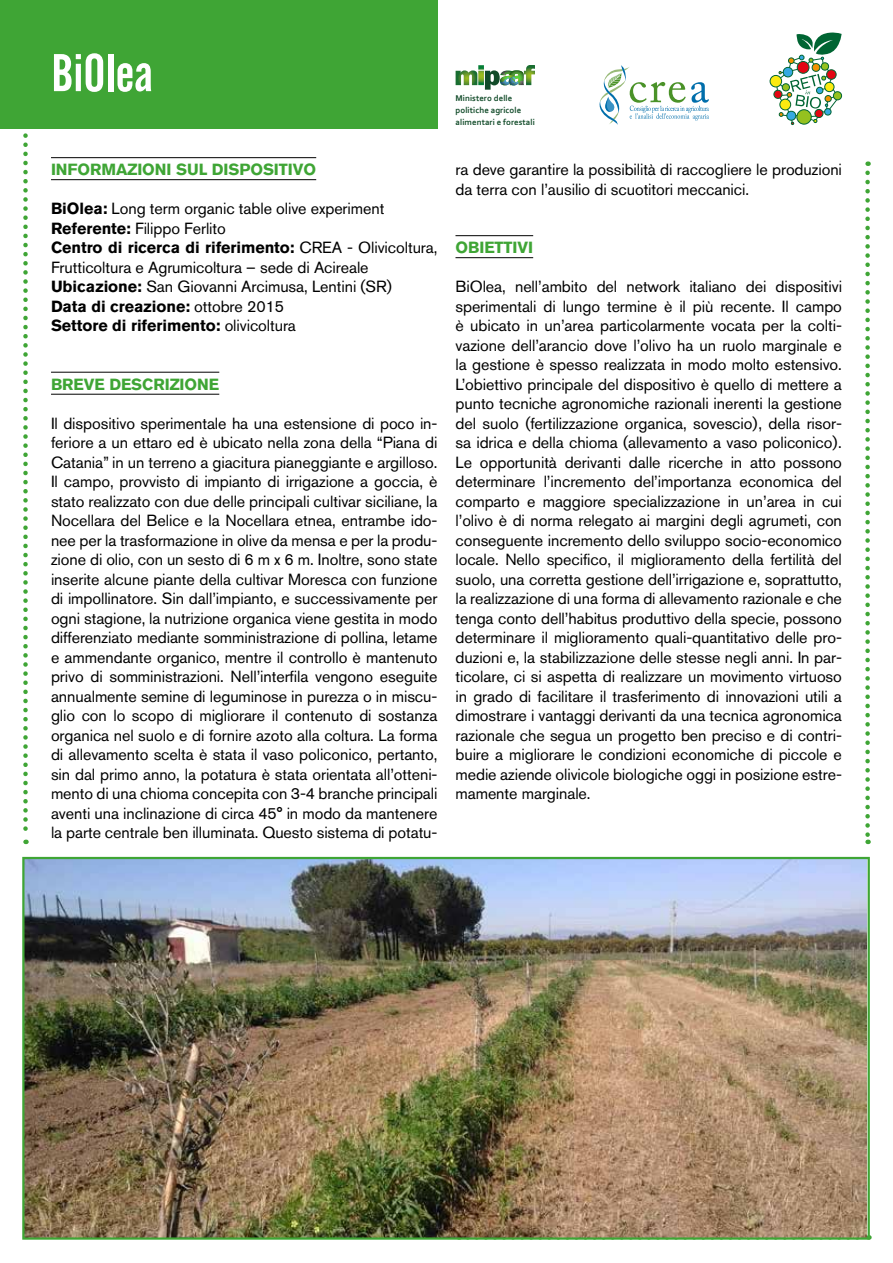
<style>
.page{position:relative;width:893px;height:1263px;background:#fff}
.page>*{position:absolute;margin:0;border:0;box-sizing:border-box;transform-origin:0 0}
.t1{font:52.5px "Alternate Gothic No 2 BT";color:#fff}
.t2{font:16.05px/19.5px "Akzidenz Grotesk BQ";letter-spacing:-.005em;color:#000}
.t3{font:700 16.05px "Akzidenz Grotesk BQ";letter-spacing:-.005em;color:#3fa535}
.t4{font:700 8.85px/11.7px "Corbel";letter-spacing:.005em;color:#114b29}
.s1{font-weight:700}
</style>
<div class="page">
<svg style="left:865px;top:173px;width:5px;height:671px"></svg>
<hr style="left:455px;top:235px;width:78px;height:1px;background:#000">
<hr style="left:455px;top:257px;width:78px;height:1px;background:#000">
<div style="left:0;top:0;width:437px;height:129px;background:#3fa535"></div>
<hr style="left:51px;top:157px;width:265px;height:1px;background:#000">
<hr style="left:51px;top:179px;width:265px;height:1px;background:#000">
<hr style="left:51px;top:372px;width:168px;height:1px;background:#000">
<hr style="left:51px;top:394px;width:168px;height:1px;background:#000">
<svg style="left:456px;top:65px;width:79px;height:25px"></svg>
<svg style="left:599px;top:65px;width:110px;height:60px"></svg>
<img style="left:25px;top:860px;width:841px;height:377px">
<div style="left:22px;top:857px;width:848px;height:383px;border:2px solid #3fa535"></div>
<svg style="left:770px;top:75px;width:12px;height:12px"></svg>
<div style="left:769px;top:75px;width:13px;height:13px;border:1px solid #006533;border-radius:50%"></div>
<div style="left:773px;top:90px;width:9px;height:9px;border:1px solid #006533;border-radius:50%"></div>
<svg style="left:775px;top:32px;width:67px;height:93px"></svg>
<svg style="left:23px;top:133px;width:5px;height:711px"></svg>
<h1 class="t1" style="left:51px;top:44px;width:103px">BiOlea</h1>
<p class="t3" style="left:51px;top:160px;width:267px">INFORMAZIONI SUL DISPOSITIVO</p>
<p class="t2" style="left:51px;top:199px;width:388px"><span class="s1">BiOlea:</span> Long term organic table olive experiment <span class="s1">Referente:</span> Filippo Ferlito<br><span class="s1">Centro di ricerca di riferimento:</span> CREA - Olivicoltura, Frutticoltura e Agrumicoltura – sede di Acireale <span class="s1">Ubicazione:</span> San Giovanni Arcimusa, Lentini (SR)<br><span class="s1">Data di creazione:</span> ottobre 2015<br><span class="s1">Settore di riferimento:</span> olivicoltura</p>
<p class="t3" style="left:51px;top:375px;width:170px">BREVE DESCRIZIONE</p>
<p class="t2" style="left:51px;top:413px;width:388px;text-align:justify">Il dispositivo sperimentale ha una estensione di poco in&shy;feriore a un ettaro ed è ubicato nella zona della “Piana di Catania” in un terreno a giacitura pianeggiante e argilloso.<br>Il campo, provvisto di impianto di irrigazione a goccia, è stato realizzato con due delle principali cultivar siciliane, la Nocellara del Belice e la Nocellara etnea, entrambe ido&shy;nee per la trasformazione in olive da mensa e per la produ&shy;zione di olio, con un sesto di 6 m x 6 m. Inoltre, sono state inserite alcune piante della cultivar Moresca con funzione di impollinatore. Sin dall’impianto, e successivamente per ogni stagione, la nutrizione organica viene gestita in modo differenziato mediante somministrazione di pollina, letame e ammendante organico, mentre il controllo è mantenuto privo di somministrazioni. Nell’interfila vengono eseguite annualmente semine di leguminose in purezza o in miscu&shy;glio con lo scopo di migliorare il contenuto di sostanza organica nel suolo e di fornire azoto alla coltura. La forma di allevamento scelta è stata il vaso policonico, pertanto, sin dal primo anno, la potatura è stata orientata all’otteni&shy;mento di una chioma concepita con 3-4 branche principali aventi una inclinazione di circa 45° in modo da mantenere la parte centrale ben illuminata. Questo sistema di potatu-</p>
<p class="t4" style="left:456px;top:92px;width:81px">Ministero delle politiche agricole alimentari e forestali</p>
<p class="t2" style="left:455px;top:160px;width:388px">ra deve garantire la possibilità di raccogliere le produzioni da terra con l’ausilio di scuotitori meccanici.</p>
<p class="t3" style="left:455px;top:238px;width:79px">OBIETTIVI</p>
<p class="t2" style="left:455px;top:277px;width:388px;text-align:justify">BiOlea, nell’ambito del network italiano dei dispositivi sperimentali di lungo termine è il più recente. Il campo è ubicato in un’area particolarmente vocata per la colti&shy;vazione dell’arancio dove l’olivo ha un ruolo marginale e la gestione è spesso realizzata in modo molto estensivo.<br>L’obiettivo principale del dispositivo è quello di mettere a punto tecniche agronomiche razionali inerenti la gestione del suolo (fertilizzazione organica, sovescio), della risor&shy;sa idrica e della chioma (allevamento a vaso policonico).<br>Le opportunità derivanti dalle ricerche in atto possono determinare l’incremento del’importanza economica del comparto e maggiore specializzazione in un’area in cui l’olivo è di norma relegato ai margini degli agrumeti, con conseguente incremento dello sviluppo socio-economico locale. Nello specifico, il miglioramento della fertilità del suolo, una corretta gestione dell’irrigazione e, soprattutto, la realizzazione di una forma di allevamento razionale e che tenga conto dell’habitus produttivo della specie, possono determinare il miglioramento quali-quantitativo delle pro&shy;duzioni e, la stabilizzazione delle stesse negli anni. In par&shy;ticolare, ci si aspetta di realizzare un movimento virtuoso in grado di facilitare il trasferimento di innovazioni utili a dimostrare i vantaggi derivanti da una tecnica agronomica razionale che segua un progetto ben preciso e di contri&shy;buire a migliorare le condizioni economiche di piccole e medie aziende olivicole biologiche oggi in posizione estre&shy;mamente marginale.</p>
</div>
